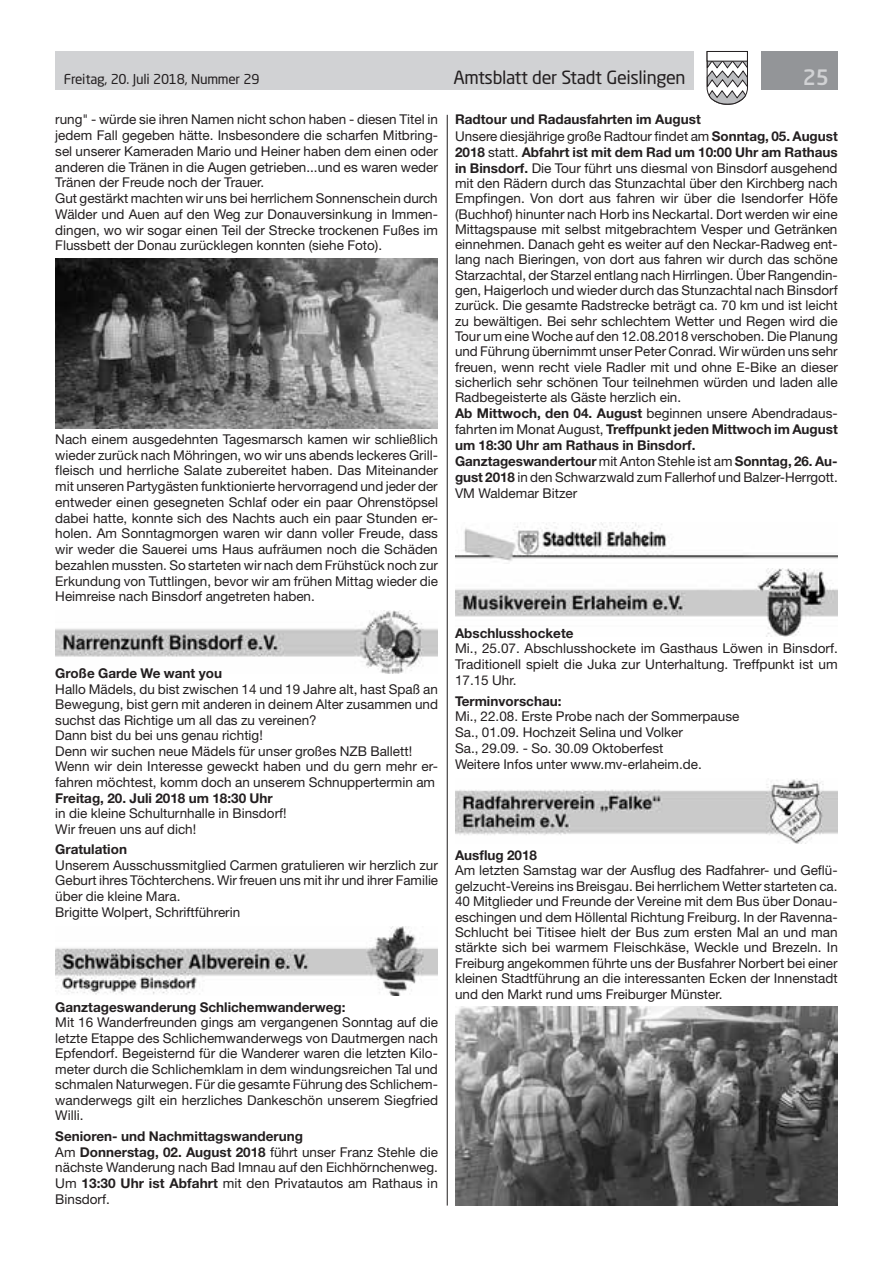
<style>
.page{position:relative;width:893px;height:1263px;background:#fff}
.page>*{position:absolute;margin:0;border:0;box-sizing:border-box;transform-origin:0 0}
.t1{font:500 21px "Neo Sans Std";color:#d1d2d4}
.t2{font:18px "Neo Sans Std";letter-spacing:-.02em;color:#231f20}
.t3{font:13.5px/15.6px "Helvetica Neue LT Std";color:#231f20}
.t4{font:700 13.5px "Helvetica Neue LT Std";color:#231f20}
.t5{font:13.5px "Neo Sans Std";letter-spacing:-.015em;color:#231f20}
.s1{font-weight:700}
</style>
<div class="page">
<div style="left:55px;top:51px;width:639px;height:38px;background:#d1d2d4"></div>
<div style="left:761px;top:51px;width:77px;height:38px;background:#939598"></div>
<svg style="left:706px;top:51px;width:42px;height:54px"></svg>
<div style="left:707px;top:51px;width:41px;height:10px;background:#fff;border:1px solid #231f20"></div>
<hr style="left:447px;top:115px;width:1px;height:1090px;background:#231f20">
<img style="left:55px;top:258px;width:383px;height:170px">
<img style="left:55px;top:611px;width:383px;height:63px">
<img style="left:55px;top:926px;width:383px;height:70px">
<img style="left:455px;top:523px;width:383px;height:38px">
<img style="left:455px;top:569px;width:383px;height:67px">
<img style="left:455px;top:778px;width:383px;height:66px">
<img style="left:455px;top:1006px;width:383px;height:200px">
<p class="t5" style="left:64px;top:71px;width:197px">Freitag, 20. Juli 2018, Nummer 29</p>
<h2 class="t2" style="left:453px;top:66px;width:234px">Amtsblatt der Stadt Geislingen</h2>
<h1 class="t1" style="left:803px;top:64px;width:28px">25</h1>
<p class="t3" style="left:55px;top:112px;width:384px">rung" - würde sie ihren Namen nicht schon haben - diesen Titel in jedem Fall gegeben hätte. Insbesondere die scharfen Mitbring&shy;sel unserer Kameraden Mario und Heiner haben dem einen oder anderen die Tränen in die Augen getrieben...und es waren weder Tränen der Freude noch der Trauer.<br>Gut gestärkt machten wir uns bei herrlichem Sonnenschein durch Wälder und Auen auf den Weg zur Donauversinkung in Immen&shy;dingen, wo wir sogar einen Teil der Strecke trockenen Fußes im Flussbett der Donau zurücklegen konnten (siehe Foto).</p>
<p class="t3" style="left:455px;top:112px;width:384px"><span class="s1">Radtour und Radausfahrten im August<br></span>Unsere diesjährige große Radtour findet am <span class="s1">Sonntag, 05. August 2018</span> statt. <span class="s1">Abfahrt ist mit dem Rad um 10:00 Uhr am Rathaus in Binsdorf.</span> Die Tour führt uns diesmal von Binsdorf ausgehend mit den Rädern durch das Stunzachtal über den Kirchberg nach Empfingen. Von dort aus fahren wir über die Isendorfer Höfe (Buchhof) hinunter nach Horb ins Neckartal. Dort werden wir eine Mittagspause mit selbst mitgebrachtem Vesper und Getränken einnehmen. Danach geht es weiter auf den Neckar-Radweg ent&shy;lang nach Bieringen, von dort aus fahren wir durch das schöne Starzachtal, der Starzel entlang nach Hirrlingen. Über Rangendin&shy;gen, Haigerloch und wieder durch das Stunzachtal nach Binsdorf zurück. Die gesamte Radstrecke beträgt ca. 70 km und ist leicht zu bewältigen. Bei sehr schlechtem Wetter und Regen wird die Tour um eine Woche auf den 12.08.2018 verschoben. Die Planung und Führung übernimmt unser Peter Conrad. Wir würden uns sehr freuen, wenn recht viele Radler mit und ohne E-Bike an dieser sicherlich sehr schönen Tour teilnehmen würden und laden alle Radbegeisterte als Gäste herzlich ein.<br><span class="s1">Ab Mittwoch, den 04. August</span> beginnen unsere Abendradaus&shy;fahrten im Monat August, <span class="s1">Treffpunkt jeden Mittwoch im August um 18:30 Uhr am Rathaus in Binsdorf.<br>Ganztageswandertour</span> mit Anton Stehle ist am <span class="s1">Sonntag, 26. Au&shy;gust 2018</span> in den Schwarzwald zum Fallerhof und Balzer-Herrgott.<br>VM Waldemar Bitzer</p>
<p class="t3" style="left:55px;top:431px;width:384px;text-align:justify">Nach einem ausgedehnten Tagesmarsch kamen wir schließlich wieder zurück nach Möhringen, wo wir uns abends leckeres Grill&shy;fleisch und herrliche Salate zubereitet haben. Das Miteinander mit unseren Partygästen funktionierte hervorragend und jeder der entweder einen gesegneten Schlaf oder ein paar Ohrenstöpsel dabei hatte, konnte sich des Nachts auch ein paar Stunden er&shy;holen. Am Sonntagmorgen waren wir dann voller Freude, dass wir weder die Sauerei ums Haus aufräumen noch die Schäden bezahlen mussten. So starteten wir nach dem Frühstück noch zur Erkundung von Tuttlingen, bevor wir am frühen Mittag wieder die Heimreise nach Binsdorf angetreten haben.</p>
<p class="t4" style="left:55px;top:665px;width:168px">Große Garde We want you</p>
<p class="t3" style="left:55px;top:681px;width:384px">Hallo Mädels, du bist zwischen 14 und 19 Jahre alt, hast Spaß an Bewegung, bist gern mit anderen in deinem Alter zusammen und suchst das Richtige um all das zu vereinen?<br>Dann bist du bei uns genau richtig!<br>Denn wir suchen neue Mädels für unser großes NZB Ballett!<br>Wenn wir dein Interesse geweckt haben und du gern mehr er&shy;fahren möchtest, komm doch an unserem Schnuppertermin am</p>
<p class="t4" style="left:55px;top:790px;width:219px">Freitag, 20. Juli 2018 um 18:30 Uhr</p>
<p class="t3" style="left:55px;top:805px;width:233px">in die kleine Schulturnhalle in Binsdorf!<br>Wir freuen uns auf dich!</p>
<p class="t4" style="left:55px;top:841px;width:73px">Gratulation</p>
<p class="t3" style="left:55px;top:857px;width:384px">Unserem Ausschussmitglied Carmen gratulieren wir herzlich zur Geburt ihres Töchterchens. Wir freuen uns mit ihr und ihrer Familie über die kleine Mara.<br>Brigitte Wolpert, Schriftführerin</p>
<p class="t4" style="left:55px;top:998px;width:292px">Ganztageswanderung Schlichemwanderweg:</p>
<p class="t3" style="left:55px;top:1015px;width:384px;text-align:justify">Mit 16 Wanderfreunden gings am vergangenen Sonntag auf die letzte Etappe des Schlichemwanderwegs von Dautmergen nach Epfendorf. Begeisternd für die Wanderer waren die letzten Kilo&shy;meter durch die Schlichemklam in dem windungsreichen Tal und schmalen Naturwegen. Für die gesamte Führung des Schlichem&shy;wanderwegs gilt ein herzliches Dankeschön unserem Siegfried Willi.</p>
<p class="t3" style="left:55px;top:1127px;width:384px"><span class="s1">Senioren- und Nachmittagswanderung<br></span>Am <span class="s1">Donnerstag, 02. August 2018</span> führt unser Franz Stehle die nächste Wanderung nach Bad Imnau auf den Eichhörnchenweg.<br>Um <span class="s1">13:30 Uhr ist Abfahrt</span> mit den Privatautos am Rathaus in Binsdorf.</p>
<p class="t4" style="left:455px;top:624px;width:120px">Abschlusshockete</p>
<p class="t3" style="left:455px;top:640px;width:384px;text-align:justify">Mi., 25.07. Abschlusshockete im Gasthaus Löwen in Binsdorf.<br>Traditionell spielt die Juka zur Unterhaltung. Treffpunkt ist um 17.15 Uhr.</p>
<p class="t4" style="left:455px;top:692px;width:108px">Terminvorschau:</p>
<p class="t3" style="left:455px;top:708px;width:286px">Mi., 22.08. Erste Probe nach der Sommerpause Sa., 01.09. Hochzeit Selina und Volker<br>Sa., 29.09. - So. 30.09 Oktoberfest<br>Weitere Infos unter www.mv-erlaheim.de.</p>
<p class="t4" style="left:455px;top:846px;width:84px">Ausflug 2018</p>
<p class="t3" style="left:455px;top:862px;width:384px;text-align:justify">Am letzten Samstag war der Ausflug des Radfahrer- und Geflü&shy;gelzucht-Vereins ins Breisgau. Bei herrlichem Wetter starteten ca.<br>40 Mitglieder und Freunde der Vereine mit dem Bus über Donau&shy;eschingen und dem Höllental Richtung Freiburg. In der Ravenna-Schlucht bei Titisee hielt der Bus zum ersten Mal an und man stärkte sich bei warmem Fleischkäse, Weckle und Brezeln. In Freiburg angekommen führte uns der Busfahrer Norbert bei einer kleinen Stadtführung an die interessanten Ecken der Innenstadt und den Markt rund ums Freiburger Münster.</p>
</div>
